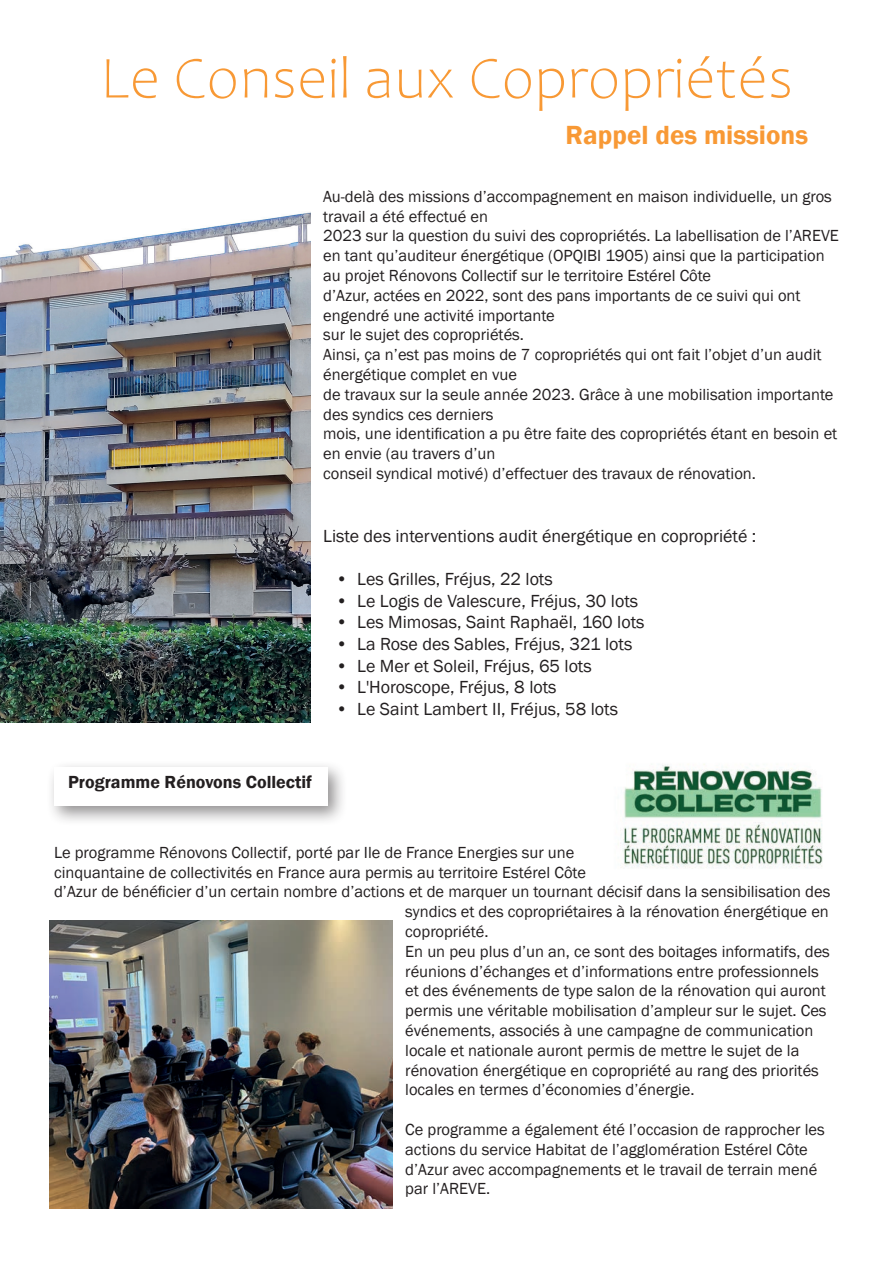
<style>
.page{position:relative;width:893px;height:1263px;background:#fff}
.page>*{position:absolute;margin:0;border:0;box-sizing:border-box;transform-origin:0 0}
.t1{font:300 60px "Candara";color:#f89935}
.t2{font:600 27px "Franklin Gothic";color:#f89935}
.t3{font:18px "Franklin Gothic";color:#231f20}
.t4{font:600 18px "Franklin Gothic";color:#231f20}
.t5{font:16.5px/19.8px "Franklin Gothic";color:#231f20}
</style>
<div class="page">
<div style="left:46px;top:759px;width:302px;height:67px;background:#231f20;opacity:.5"></div>
<div style="left:54px;top:768px;width:273px;height:38px;background:#fff"></div>
<img style="left:0;top:212px;width:310px;height:510px">
<img style="left:620px;top:764px;width:203px;height:105px">
<img style="left:50px;top:921px;width:342px;height:288px">
<h1 class="t1" style="left:100px;top:45px;width:694px">Le Conseil aux Copropriétés</h1>
<h2 class="t2" style="left:566px;top:119px;width:244px">Rappel des missions</h2>
<p class="t5" style="left:323px;top:187px;width:517px">Au-delà des missions d’accompagnement en maison individuelle, un gros travail a été effectué en<br>2023 sur la question du suivi des copropriétés. La labellisation de l’AREVE en tant qu’auditeur énergétique (OPQIBI 1905) ainsi que la participation au projet Rénovons Collectif sur le territoire Estérel Côte<br>d’Azur, actées en 2022, sont des pans importants de ce suivi qui ont engendré une activité importante<br>sur le sujet des copropriétés.<br>Ainsi, ça n’est pas moins de 7 copropriétés qui ont fait l’objet d’un audit énergétique complet en vue<br>de travaux sur la seule année 2023. Grâce à une mobilisation importante des syndics ces derniers<br>mois, une identification a pu être faite des copropriétés étant en besoin et en envie (au travers d’un<br>conseil syndical motivé) d’effectuer des travaux de rénovation.</p>
<p class="t3" style="left:323px;top:525px;width:435px">Liste des interventions audit énergétique en copropriété :</p>
<p class="t3" style="left:336px;top:568px;width:218px">• Les Grilles, Fréjus, 22 lots</p>
<p class="t3" style="left:336px;top:590px;width:304px">• Le Logis de Valescure, Fréjus, 30 lots</p>
<p class="t3" style="left:336px;top:611px;width:310px">• Les Mimosas, Saint Raphaël, 160 lots</p>
<p class="t3" style="left:336px;top:633px;width:298px">• La Rose des Sables, Fréjus, 321 lots</p>
<p class="t3" style="left:336px;top:654px;width:257px">• Le Mer et Soleil, Fréjus, 65 lots</p>
<p class="t3" style="left:336px;top:676px;width:222px">• L'Horoscope, Fréjus, 8 lots</p>
<p class="t3" style="left:336px;top:698px;width:284px">• Le Saint Lambert II, Fréjus, 58 lots</p>
<p class="t4" style="left:68px;top:771px;width:245px">Programme Rénovons Collectif</p>
<p class="t5" style="left:54px;top:843px;width:522px">Le programme Rénovons Collectif, porté par Ile de France Energies sur une</p>
<p class="t5" style="left:54px;top:862px;width:533px">cinquantaine de collectivités en France aura permis au territoire Estérel Côte</p>
<p class="t5" style="left:54px;top:882px;width:778px">d’Azur de bénéficier d’un certain nombre d’actions et de marquer un tournant décisif dans la sensibilisation des</p>
<p class="t5" style="left:405px;top:902px;width:425px">syndics et des copropriétaires à la rénovation énergétique en</p>
<p class="t5" style="left:405px;top:922px;width:85px">copropriété.</p>
<p class="t5" style="left:405px;top:942px;width:426px">En un peu plus d’un an, ce sont des boitages informatifs, des</p>
<p class="t5" style="left:405px;top:961px;width:415px">réunions d’échanges et d’informations entre professionnels</p>
<p class="t5" style="left:405px;top:981px;width:422px">et des événements de type salon de la rénovation qui auront</p>
<p class="t5" style="left:405px;top:1001px;width:423px">permis une véritable mobilisation d’ampleur sur le sujet. Ces</p>
<p class="t5" style="left:405px;top:1021px;width:410px">événements, associés à une campagne de communication</p>
<p class="t5" style="left:405px;top:1041px;width:396px">locale et nationale auront permis de mettre le sujet de la</p>
<p class="t5" style="left:405px;top:1060px;width:415px">rénovation énergétique en copropriété au rang des priorités</p>
<p class="t5" style="left:405px;top:1080px;width:291px">locales en termes d’économies d’énergie.</p>
<p class="t5" style="left:405px;top:1120px;width:421px">Ce programme a également été l’occasion de rapprocher les actions du service Habitat de l’agglomération Estérel Côte d’Azur avec accompagnements et le travail de terrain mené par l’AREVE.</p>
</div>
